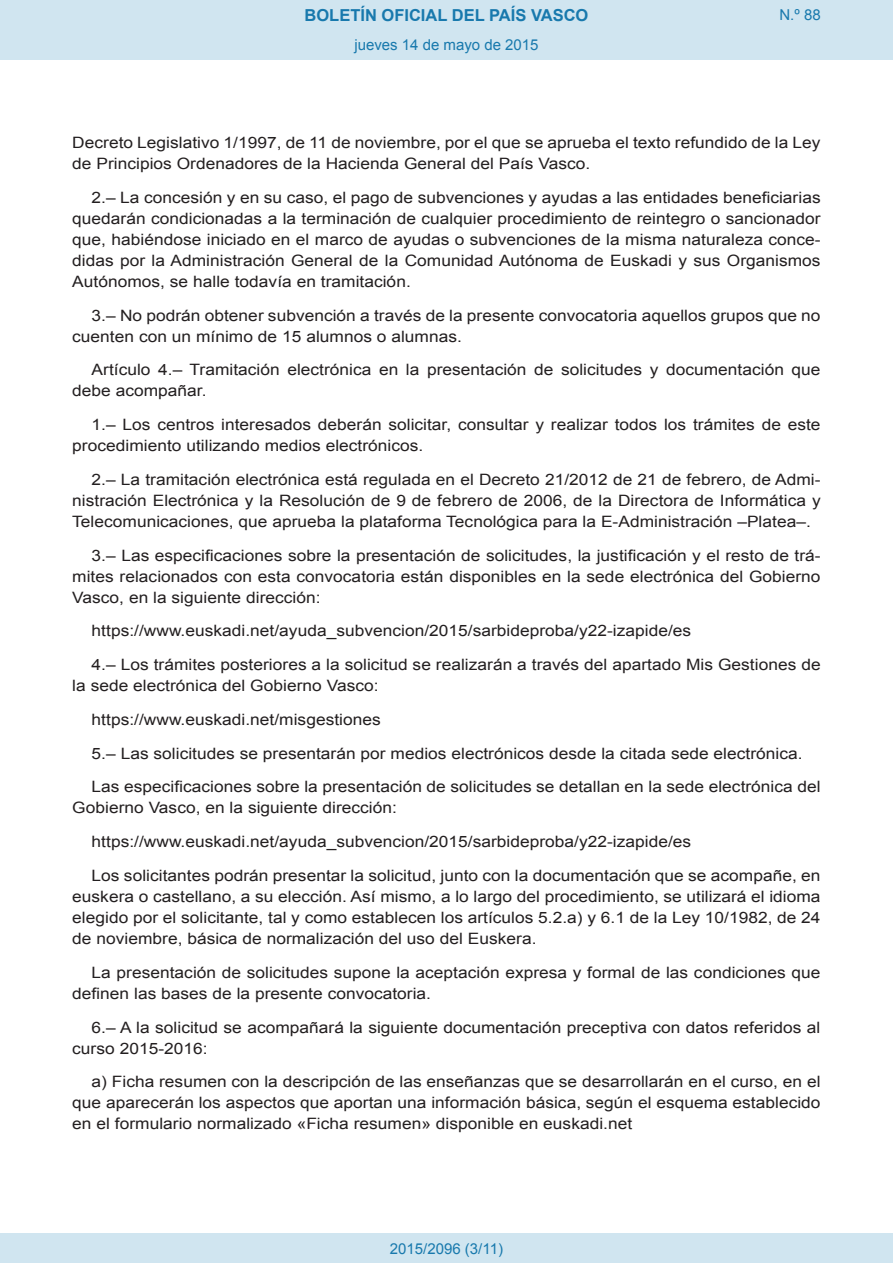
<style>
.page{position:relative;width:893px;height:1263px;background:#fff}
.page>*{position:absolute;margin:0;border:0;box-sizing:border-box;transform-origin:0 0}
.t1{font:700 16.5px "Arial";color:#1879ad}
.BOPVDetalle{font:15.6px/21px "Arial";color:#231f20;scale:1.11 1}
.Paginacion_Centro{font:15px "Arial";color:#1879ad}
</style>
<div class="page">
<div style="left:0;top:0;width:893px;height:60px;background:#d0e5f0"></div>
<div style="left:0;top:1233px;width:893px;height:30px;background:#d0e5f0"></div>
<p class="t1" style="left:305px;top:4px;width:285px">BOLETÍN OFICIAL DEL PAÍS VASCO</p>
<p class="Paginacion_Centro" style="left:354px;top:35px;width:186px">jueves 14 de mayo de 2015</p>
<p class="Paginacion_Centro" style="left:779px;top:5px;width:43px">N.º 88</p>
<p class="BOPVDetalle" style="left:72px;top:132px;width:676px">Decreto Legislativo 1/1997, de 11 de noviembre, por el que se aprueba el texto refundido de la Ley de Principios Ordenadores de la Hacienda General del País Vasco.</p>
<p class="BOPVDetalle" style="left:72px;top:187px;width:676px;text-align:justify;text-indent:19px">2.– La concesión y en su caso, el pago de subvenciones y ayudas a las entidades beneficiarias quedarán condicionadas a la terminación de cualquier procedimiento de reintegro o sancionador que, habiéndose iniciado en el marco de ayudas o subvenciones de la misma naturaleza conce&shy;didas por la Administración General de la Comunidad Autónoma de Euskadi y sus Organismos Autónomos, se halle todavía en tramitación.</p>
<p class="BOPVDetalle" style="left:72px;top:305px;width:676px;text-indent:19px">3.– No podrán obtener subvención a través de la presente convocatoria aquellos grupos que no cuenten con un mínimo de 15 alumnos o alumnas.</p>
<p class="BOPVDetalle" style="left:72px;top:360px;width:676px;text-indent:19px">Artículo 4.– Tramitación electrónica en la presentación de solicitudes y documentación que debe acompañar.</p>
<p class="BOPVDetalle" style="left:72px;top:414px;width:676px;text-indent:19px">1.– Los centros interesados deberán solicitar, consultar y realizar todos los trámites de este procedimiento utilizando medios electrónicos.</p>
<p class="BOPVDetalle" style="left:72px;top:469px;width:676px;text-align:justify;text-indent:19px">2.– La tramitación electrónica está regulada en el Decreto 21/2012 de 21 de febrero, de Admi&shy;nistración Electrónica y la Resolución de 9 de febrero de 2006, de la Directora de Informática y Telecomunicaciones, que aprueba la plataforma Tecnológica para la E-Administración –Platea–.</p>
<p class="BOPVDetalle" style="left:72px;top:545px;width:676px;text-align:justify;text-indent:19px">3.– Las especificaciones sobre la presentación de solicitudes, la justificación y el resto de trá&shy;mites relacionados con esta convocatoria están disponibles en la sede electrónica del Gobierno Vasco, en la siguiente dirección:</p>
<p class="BOPVDetalle" style="left:92px;top:621px;width:542px">https://www.euskadi.net/ayuda_subvencion/2015/sarbideproba/y22-izapide/es</p>
<p class="BOPVDetalle" style="left:72px;top:654px;width:676px;text-indent:19px">4.– Los trámites posteriores a la solicitud se realizarán a través del apartado Mis Gestiones de la sede electrónica del Gobierno Vasco:</p>
<p class="BOPVDetalle" style="left:92px;top:709px;width:262px">https://www.euskadi.net/misgestiones</p>
<p class="BOPVDetalle" style="left:92px;top:743px;width:642px">5.– Las solicitudes se presentarán por medios electrónicos desde la citada sede electrónica.</p>
<p class="BOPVDetalle" style="left:72px;top:777px;width:676px;text-indent:19px">Las especificaciones sobre la presentación de solicitudes se detallan en la sede electrónica del<br>Gobierno Vasco, en la siguiente dirección:</p>
<p class="BOPVDetalle" style="left:92px;top:831px;width:542px">https://www.euskadi.net/ayuda_subvencion/2015/sarbideproba/y22-izapide/es</p>
<p class="BOPVDetalle" style="left:72px;top:865px;width:676px;text-align:justify;text-indent:19px">Los solicitantes podrán presentar la solicitud, junto con la documentación que se acompañe, en euskera o castellano, a su elección. Así mismo, a lo largo del procedimiento, se utilizará el idioma elegido por el solicitante, tal y como establecen los artículos 5.2.a) y 6.1 de la Ley 10/1982, de 24 de noviembre, básica de normalización del uso del Euskera.</p>
<p class="BOPVDetalle" style="left:72px;top:962px;width:675px;text-indent:19px">La presentación de solicitudes supone la aceptación expresa y formal de las condiciones que definen las bases de la presente convocatoria.</p>
<p class="BOPVDetalle" style="left:72px;top:1017px;width:675px;text-indent:19px">6.– A la solicitud se acompañará la siguiente documentación preceptiva con datos referidos al curso 2015-2016:</p>
<p class="BOPVDetalle" style="left:72px;top:1071px;width:676px;text-align:justify;text-indent:19px">a) Ficha resumen con la descripción de las enseñanzas que se desarrollarán en el curso, en el que aparecerán los aspectos que aportan una información básica, según el esquema establecido en el formulario normalizado «Ficha resumen» disponible en euskadi.net</p>
<p class="Paginacion_Centro" style="left:390px;top:1238px;width:115px">2015/2096 (3/11)</p>
</div>
